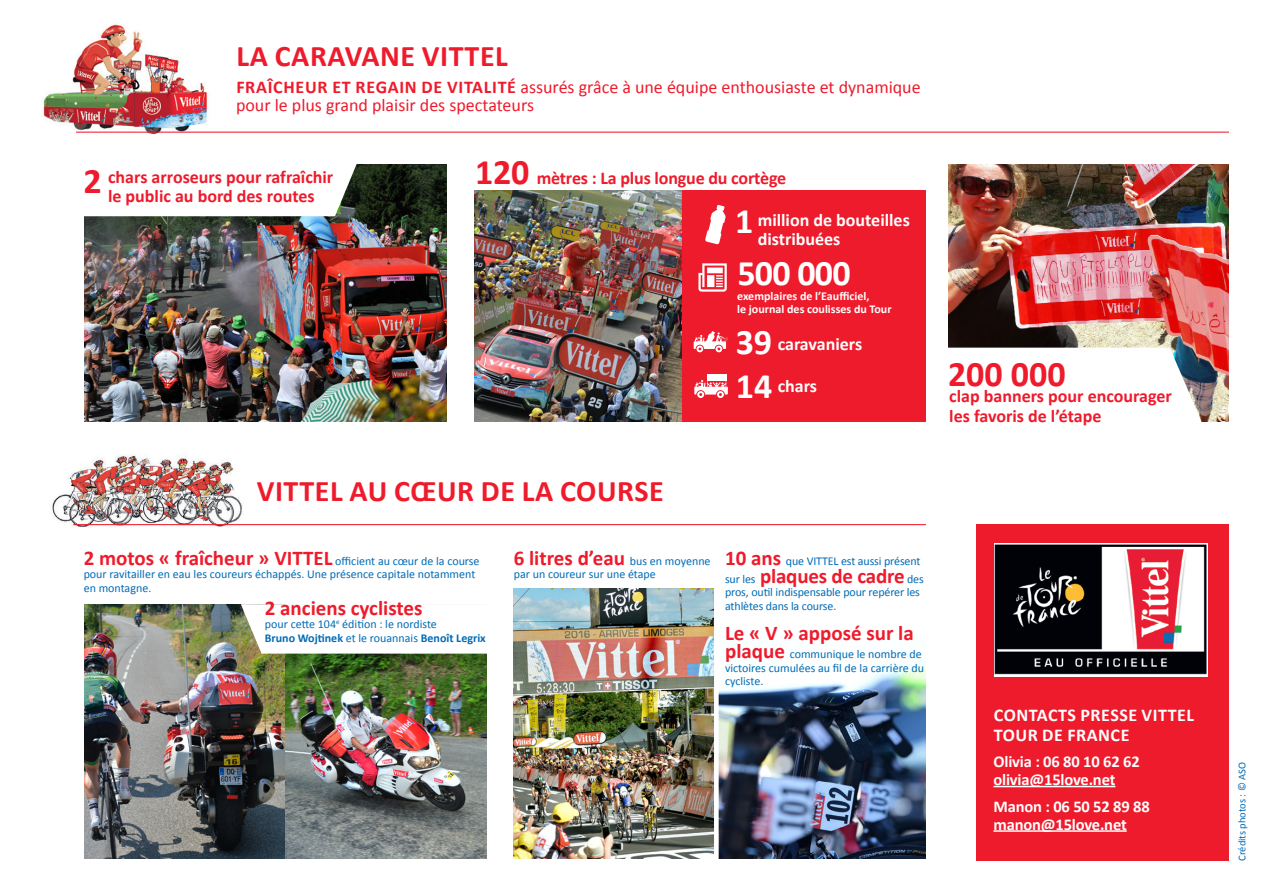
<style>
.page{position:relative;width:1263px;height:893px;background:#fff}
.page>*{position:absolute;margin:0;border:0;box-sizing:border-box;transform-origin:0 0}
.t1{font:700 36px "Calibri";color:#ee1b2c}
.t2{font:700 36px "Calibri";letter-spacing:-.02em;color:#fff}
.t3{font:700 30px "Calibri";letter-spacing:.02em;color:#ee1b2c}
.t4{font:700 21px "Calibri";color:#ee1b2c}
.t5{font:700 18px/19.5px "Calibri";color:#ee1b2c}
.t6{font:18px/18px "Calibri";color:#ee1b2c}
.t7{font:700 18px/19.5px "Calibri";color:#fff}
.t8{font:700 18px/19.5px "Calibri";letter-spacing:.03em;color:#fff}
.t9{font:700 16.5px/18px "Calibri";letter-spacing:-.01em;color:#fff}
.t10{font:12px/13.5px "Calibri";color:#006bb6}
.t11{font:700 12px/13.5px "Calibri";color:#fff}
.t12{font:10.5px "Calibri";color:#006bb6}
.s1{font-weight:700}
.s2{font-size:36px}
.s3{font-weight:700;font-size:21px;color:#ee1b2c}
.s4{font-weight:400;font-size:12px;color:#006bb6}
</style>
<div class="page">
<img style="left:43px;top:24px;width:173px;height:111px">
<hr style="left:76px;top:132px;width:1153px;height:1px;background:#ee1b2c">
<img style="left:85px;top:165px;width:361px;height:257px">
<svg style="left:85px;top:164px;width:278px;height:52px"></svg>
<img style="left:474px;top:190px;width:208px;height:232px">
<div style="left:682px;top:190px;width:244px;height:232px;background:#ee1b2c"></div>
<div style="left:707px;top:374px;width:19px;height:7px;background:#fff"></div>
<svg style="left:694px;top:380px;width:34px;height:18px"></svg>
<svg style="left:694px;top:331px;width:34px;height:21px"></svg>
<svg style="left:705px;top:205px;width:21px;height:39px"></svg>
<svg style="left:698px;top:263px;width:29px;height:29px"></svg>
<img style="left:948px;top:165px;width:281px;height:257px">
<svg style="left:948px;top:348px;width:261px;height:74px"></svg>
<img style="left:52px;top:454px;width:201px;height:73px">
<hr style="left:73px;top:524px;width:853px;height:1px;background:#ee1b2c">
<img style="left:85px;top:605px;width:200px;height:254px">
<img style="left:285px;top:654px;width:202px;height:205px">
<svg style="left:241px;top:604px;width:246px;height:50px"></svg>
<img style="left:514px;top:588px;width:200px;height:270px">
<img style="left:719px;top:661px;width:207px;height:197px">
<div style="left:976px;top:524px;width:253px;height:337px;background:#ee1b2c"></div>
<hr style="left:993px;top:786px;width:122px;height:1px;background:#fff">
<hr style="left:993px;top:830px;width:134px;height:2px;background:#fff">
<img style="left:995px;top:543px;width:213px;height:133px">
<h2 class="t3" style="left:237px;top:37px;width:273px">LA CARAVANE VITTEL</h2>
<h3 class="t6" style="left:236px;top:78px;width:686px"><span class="s1">FRAÎCHEUR ET REGAIN DE VITALITÉ</span> assurés grâce à une équipe enthousiaste et dynamique pour le plus grand plaisir des spectateurs</h3>
<h1 class="t1" style="left:84px;top:158px;width:20px">2</h1>
<h3 class="t5" style="left:475px;top:168px;width:312px"><span class="s2">120</span> mètres : La plus longue du cortège</h3>
<h3 class="t5" style="left:108px;top:167px;width:227px">chars arroseurs pour rafraîchir le public au bord des routes</h3>
<h1 class="t2" style="left:735px;top:198px;width:20px">1</h1>
<h3 class="t7" style="left:758px;top:210px;width:154px">million de bouteilles distribuées</h3>
<h1 class="t2" style="left:737px;top:250px;width:115px">500 000</h1>
<p class="t11" style="left:737px;top:289px;width:156px">exemplaires de l’Eaufficiel,<br>le journal des coulisses du Tour</p>
<h3 class="t7" style="left:736px;top:334px;width:128px"><span class="s2">39</span> caravaniers</h3>
<h3 class="t7" style="left:736px;top:376px;width:83px"><span class="s2">14</span> chars</h3>
<h2 class="t3" style="left:257px;top:472px;width:409px">VITTEL AU CŒUR DE LA COURSE</h2>
<p class="t10" style="left:84px;top:554px;width:397px"><span class="s3">2 motos « fraîcheur » VITTEL</span> officient au cœur de la course pour ravitailler en eau les coureurs échappés. Une présence capitale notamment en montagne.</p>
<h3 class="t4" style="left:265px;top:594px;width:159px">2 anciens cyclistes</h3>
<p class="t10" style="left:265px;top:617px;width:222px">pour cette 104<sup>e</sup> édition : le nordiste<br><span class="s1">Bruno Wojtinek</span> et le rouannais <span class="s1">Benoît Legrix</span></p>
<h3 class="t4" style="left:514px;top:544px;width:198px">6 litres d’eau <span class="s4">bus en moyenne</span></h3>
<p class="t10" style="left:514px;top:567px;width:144px">par un coureur sur une étape</p>
<p class="t10" style="left:725px;top:554px;width:197px"><span class="s3">10 ans</span> que VITTEL est aussi présent</p>
<h3 class="t4" style="left:725px;top:562px;width:200px"><span class="s4">sur les</span> plaques de cadre <span class="s4">des</span></h3>
<p class="t10" style="left:725px;top:585px;width:196px">pros, outil indispensable pour repérer les athlètes dans la course.</p>
<h3 class="t4" style="left:725px;top:620px;width:190px">Le « V » apposé sur la</h3>
<p class="t10" style="left:725px;top:648px;width:200px"><span class="s3">plaque</span> communique le nombre de victoires cumulées au fil de la carrière du cycliste.</p>
<h1 class="t1" style="left:948px;top:351px;width:119px">200 000</h1>
<h3 class="t5" style="left:949px;top:387px;width:224px">clap banners pour encourager les favoris de l’étape</h3>
<h3 class="t8" style="left:994px;top:705px;width:202px">CONTACTS PRESSE VITTEL<br>TOUR DE FRANCE</h3>
<h3 class="t9" style="left:993px;top:753px;width:148px">Olivia : 06 80 10 62 62 olivia@15love.net</h3>
<h3 class="t9" style="left:993px;top:797px;width:158px">Manon : 06 50 52 89 88 manon@15love.net</h3>
<p class="t12" style="left:1235px;top:861px;width:100px;rotate:-90deg">Crédits photos : © ASO</p>
</div>
